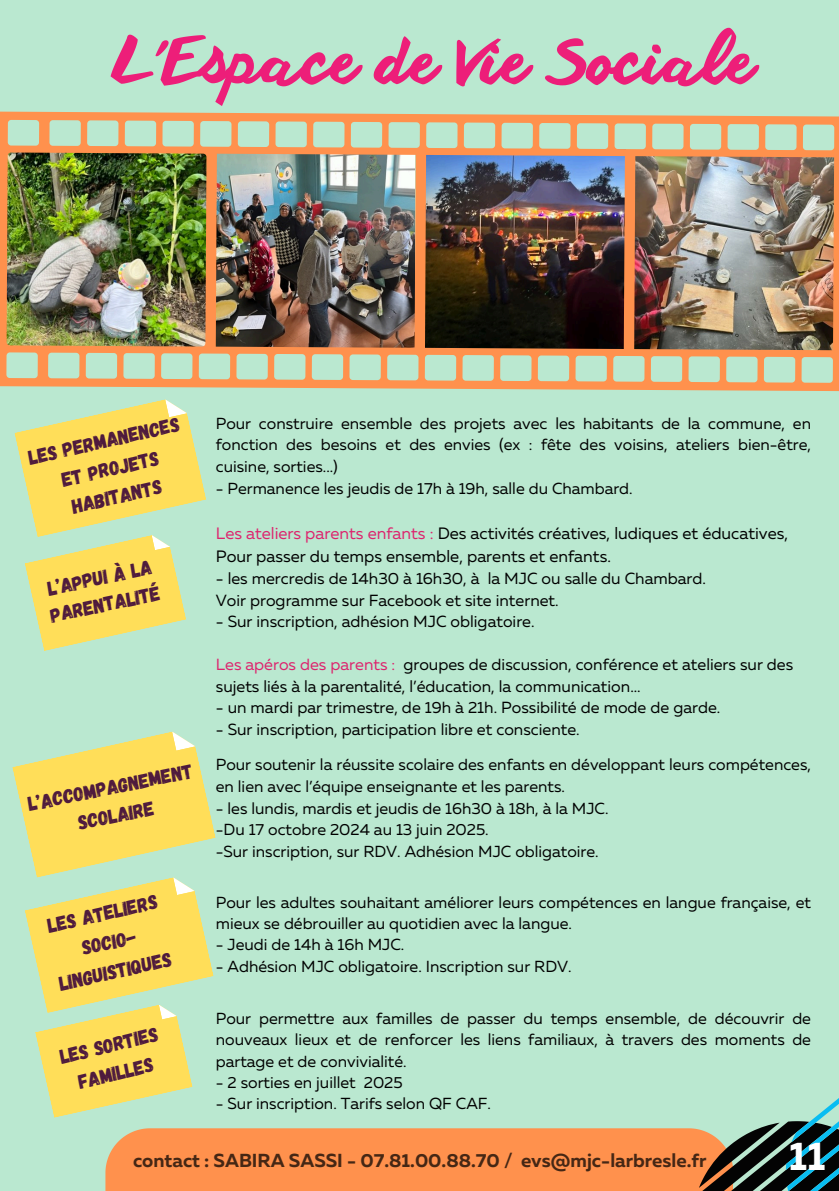
<style>
.page{position:relative;width:839px;height:1191px;background:#fff}
.page>*{position:absolute;margin:0;border:0;box-sizing:border-box;transform-origin:0 0}
.t1{font:62px "Anothershabby";color:#ed1e79}
.t2{font:700 40px "Muller";color:#fff}
.t3{font:20px/28.4px "Gagalin";color:#4e1a3d;text-align:center}
.t4{font:700 18.8px "Muller";color:#000}
.t5{font:16.4px "Muller";color:#000}
.t6{font:16.2px "Muller";color:#000}
.t7{font:16px/21.4px "Muller";color:#000}
.s1{color:#dd236d}
</style>
<div class="page">
<div style="left:0;top:0;width:838px;height:1191px;background:#bae8d0"></div>
<svg style="left:12px;top:732px;width:826px;height:459px"></svg>
<svg style="left:14px;top:399px;width:192px;height:252px"></svg>
<img style="left:0;top:112px;width:838px;height:279px">
<p class="t1" style="left:113px;top:28px;width:642px">L'Espace de Vie Sociale</p>
<p class="t3" style="left:26px;top:444px;width:156px;rotate:-13deg">les permanences et projets habitants</p>
<p class="t3" style="left:42px;top:575px;width:113px;line-height:27px;text-align:left;rotate:-12deg">l’APPUI à LA parentalité</p>
<p class="t3" style="left:25px;top:790px;width:169px;rotate:-12deg">l’Accompagnement scolaire</p>
<p class="t3" style="left:43px;top:911px;width:116px;line-height:29.6px;rotate:-13deg">Les ateliers socio&shy;linguistiques</p>
<h3 class="t3" style="left:57px;top:1043px;width:102px;rotate:-14deg">Les sorties familles</h3>
<p class="t7" style="left:216px;top:414px;width:596px;text-align:justify">Pour construire ensemble des projets avec les habitants de la commune, en fonction des besoins et des envies (ex : fête des voisins, ateliers bien-être, cuisine, sorties...)</p>
<h3 class="t7" style="left:216px;top:479px;width:418px">- Permanence les jeudis de 17h à 19h, salle du Chambard.</h3>
<p class="t5" style="left:216px;top:526px;width:573px"><span class="s1">Les ateliers parents enfants :</span> Des activités créatives, ludiques et éducatives,</p>
<p class="t5" style="left:216px;top:549px;width:396px">Pour passer du temps ensemble, parents et enfants.</p>
<p class="t6" style="left:216px;top:572px;width:491px">- les mercredis de 14h30 à 16h30, à la MJC ou salle du Chambard.</p>
<h3 class="t6" style="left:216px;top:593px;width:344px">Voir programme sur Facebook et site internet.</h3>
<h3 class="t6" style="left:216px;top:615px;width:320px">- Sur inscription, adhésion MJC obligatoire.</h3>
<p class="t6" style="left:216px;top:658px;width:579px"><span class="s1">Les apéros des parents :</span> groupes de discussion, conférence et ateliers sur des</p>
<p class="t6" style="left:216px;top:679px;width:426px">sujets liés à la parentalité, l’éducation, la communication...</p>
<p class="t6" style="left:216px;top:701px;width:506px">- un mardi par trimestre, de 19h à 21h. Possibilité de mode de garde.</p>
<p class="t6" style="left:216px;top:722px;width:365px">- Sur inscription, participation libre et consciente.</p>
<p class="t7" style="left:216px;top:755px;width:596px">Pour soutenir la réussite scolaire des enfants en développant leurs compétences, en lien avec l’équipe enseignante et les parents.</p>
<p class="t7" style="left:216px;top:799px;width:394px">- les lundis, mardis et jeudis de 16h30 à 18h, à la MJC.</p>
<p class="t7" style="left:216px;top:820px;width:274px">-Du 17 octobre 2024 au 13 juin 2025.</p>
<p class="t7" style="left:216px;top:842px;width:384px">-Sur inscription, sur RDV. Adhésion MJC obligatoire.</p>
<p class="t7" style="left:216px;top:893px;width:596px">Pour les adultes souhaitant améliorer leurs compétences en langue française, et mieux se débrouiller au quotidien avec la langue.</p>
<p class="t7" style="left:216px;top:935px;width:190px">- Jeudi de 14h à 16h MJC.</p>
<h3 class="t7" style="left:216px;top:957px;width:357px">- Adhésion MJC obligatoire. Inscription sur RDV.</h3>
<p class="t7" style="left:216px;top:1009px;width:596px;text-align:justify">Pour permettre aux familles de passer du temps ensemble, de découvrir de nouveaux lieux et de renforcer les liens familiaux, à travers des moments de partage et de convivialité.</p>
<p class="t7" style="left:216px;top:1073px;width:188px">- 2 sorties en juillet 2025</p>
<p class="t7" style="left:216px;top:1094px;width:276px">- Sur inscription. Tarifs selon QF CAF.</p>
<p class="t4" style="left:133px;top:1153px;width:575px">contact : SABIRA SASSI - 07.81.00.88.70 / evs@mjc-larbresle.fr</p>
<p class="t2" style="left:788px;top:1139px;width:38px">11</p>
</div>
